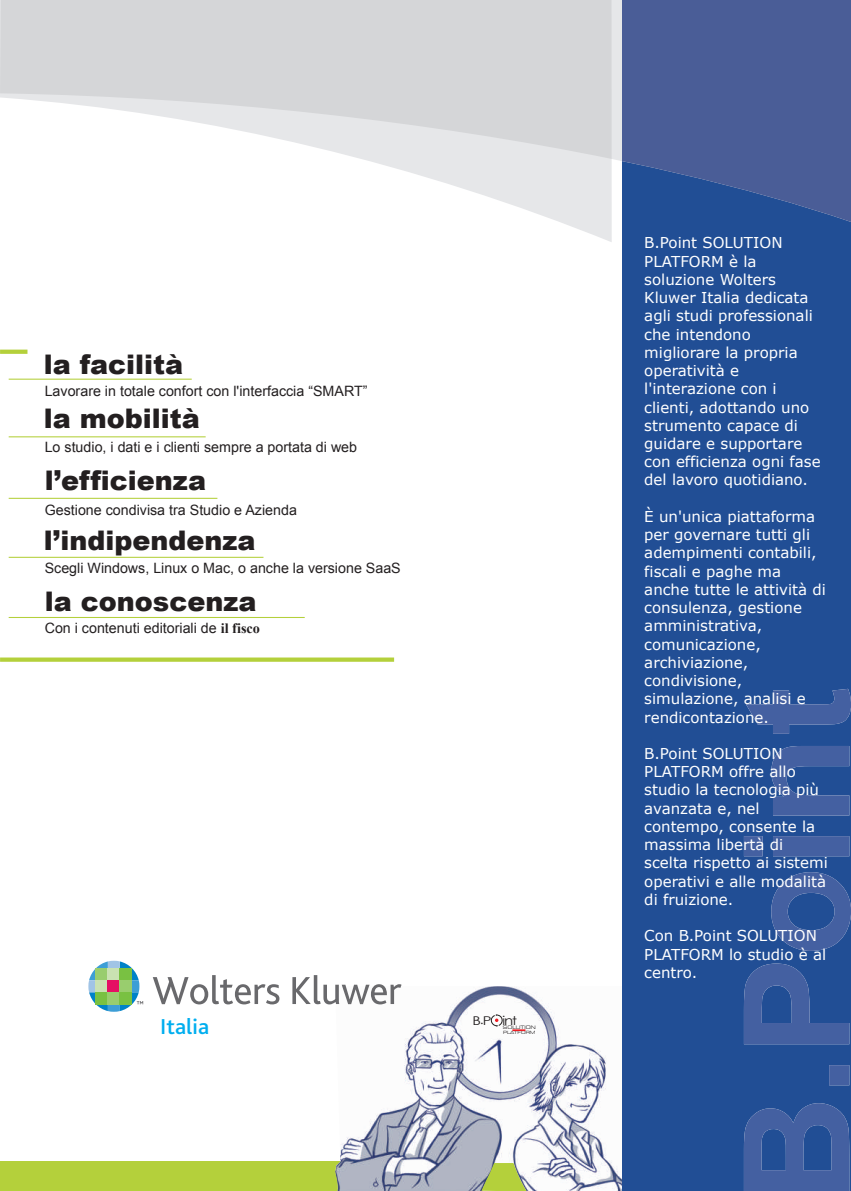
<style>
.page{position:relative;width:851px;height:1191px;background:#fff}
.page>*{position:absolute;margin:0;border:0;box-sizing:border-box;transform-origin:0 0}
.t1{font:900 27px "Arial";color:#231f20}
.t2{font:22.65px "Bliss 2";color:#00aeef}
.t3{font:15px/18.3px "Verdana";color:#fff}
.t4{font:14.25px "Arial";color:#231f20}
.t5{font:12.15px "Century Gothic";color:#231f20;scale:1.22 1}
.t6{font:expanded 4.65px "Square 721 BT";color:#231f20}
.t7{font:expanded 4.35px "Square 721 BT";color:#231f20}
.s1{font-family:"Times New Roman";font-weight:700}
.s2{font-size:12.45px}
</style>
<div class="page">
<div style="left:0;top:1161px;width:622px;height:30px;background:#b4d03b"></div>
<hr style="left:9px;top:378px;width:183px;height:2px;background:#b4d03b">
<div style="left:0;top:349px;width:27px;height:5px;background:#b4d03b"></div>
<div style="left:0;top:657px;width:394px;height:5px;background:#b4d03b"></div>
<hr style="left:9px;top:498px;width:208px;height:1px;background:#b4d03b">
<hr style="left:9px;top:436px;width:197px;height:1px;background:#b4d03b">
<hr style="left:9px;top:557px;width:254px;height:1px;background:#b4d03b">
<hr style="left:9px;top:617px;width:296px;height:1px;background:#b4d03b">
<img style="left:335px;top:986px;width:287px;height:205px">
<svg style="left:512px;top:1029px;width:13px;height:2px"></svg>
<svg style="left:486px;top:1013px;width:18px;height:16px"></svg>
<svg style="left:481px;top:1163px;width:45px;height:28px"></svg>
<div style="left:622px;top:0;width:228px;height:1191px;background:#214e95"></div>
<svg style="left:743px;top:689px;width:107px;height:502px"></svg>
<svg style="left:363px;top:0;width:259px;height:222px;fill:#e6e7e9"></svg>
<div style="left:622px;top:0;width:228px;height:222px;background:#4a5d97"></div>
<svg style="left:0;top:0;width:611px;height:159px;fill:#d5d6d8"></svg>
<svg style="left:88px;top:960px;width:55px;height:51px"></svg>
<svg style="left:153px;top:975px;width:126px;height:29px"></svg>
<svg style="left:292px;top:975px;width:109px;height:29px"></svg>
<h1 class="t1" style="left:44px;top:354px;width:141px">la facilità</h1>
<p class="t4" style="left:45px;top:385px;width:324px">Lavorare in totale confort con l'interfaccia “SMART”</p>
<h1 class="t1" style="left:44px;top:409px;width:158px">la mobilità</h1>
<p class="t4" style="left:45px;top:441px;width:314px">Lo studio, i dati e i clienti sempre a portata di web</p>
<h1 class="t1" style="left:45px;top:471px;width:163px">l’efficienza</h1>
<h1 class="t1" style="left:44px;top:530px;width:213px">l’indipendenza</h1>
<p class="t4" style="left:45px;top:504px;width:254px">Gestione condivisa tra Studio e Azienda</p>
<p class="t4" style="left:45px;top:563px;width:357px">Scegli Windows, Linux o Mac, o anche la versione SaaS</p>
<h1 class="t1" style="left:45px;top:592px;width:213px">la conoscenza</h1>
<p class="t4" style="left:45px;top:622px;width:217px">Con i contenuti editoriali de <span class="s1">il fisco</span></p>
<h2 class="t2" style="left:160px;top:1013px;width:50px">Italia</h2>
<p class="t5" style="left:472px;top:1015px;width:38px">B.P <span class="s2">in</span>t</p>
<p class="t6" style="left:503px;top:1025px;width:34px">SOLUTION</p>
<p class="t7" style="left:503px;top:1031px;width:34px">PLATFORM</p>
<p class="t3" style="left:644px;top:235px;width:178px">B.Point SOLUTION<br>PLATFORM è la soluzione Wolters<br>Kluwer Italia dedicata agli studi professionali che intendono migliorare la propria operatività e l'interazione con i clienti, adottando uno strumento capace di guidare e supportare con efficienza ogni fase del lavoro quotidiano.</p>
<p class="t3" style="left:644px;top:508px;width:183px">È un'unica piattaforma per governare tutti gli adempimenti contabili, fiscali e paghe ma anche tutte le attività di consulenza, gestione amministrativa, comunicazione, archiviazione, condivisione, simulazione, analisi e rendicontazione.</p>
<p class="t3" style="left:644px;top:745px;width:185px">B.Point SOLUTION<br>PLATFORM offre allo studio la tecnologia più avanzata e, nel contempo, consente la massima libertà di scelta rispetto ai sistemi operativi e alle modalità di fruizione.</p>
<p class="t3" style="left:644px;top:928px;width:183px">Con B.Point SOLUTION<br>PLATFORM lo studio è al centro.</p>
</div>
